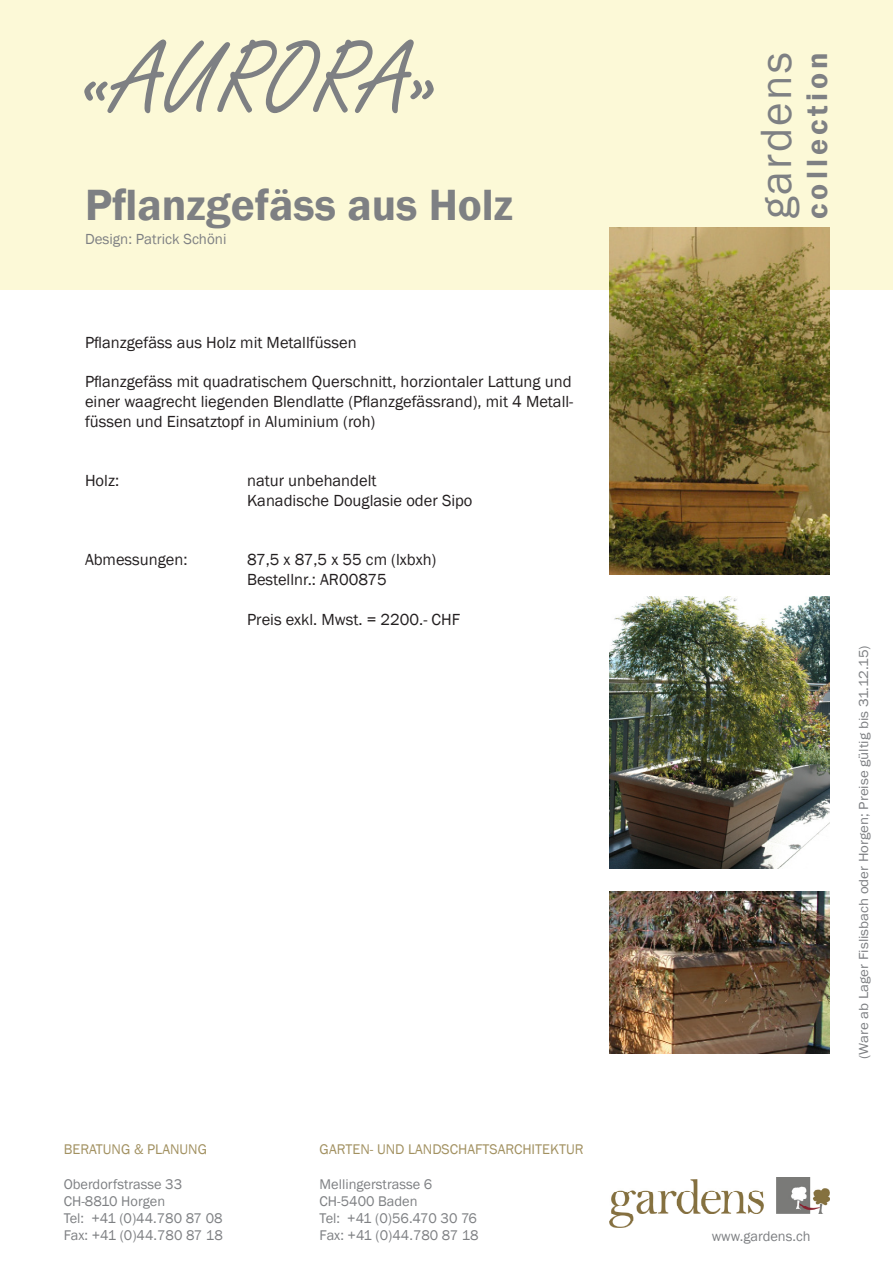
<style>
.page{position:relative;width:893px;height:1263px;background:#fff}
.page>*{position:absolute;margin:0;border:0;box-sizing:border-box;transform-origin:0 0}
.t1{font:108px "Freestyle Script";color:#7e8083}
.t2{font:600 45px "Franklin Gothic";color:#7e8083}
.t3{font:45px "Franklin Gothic";letter-spacing:.05em;color:#7e8083}
.t4{font:600 30px "Franklin Gothic";letter-spacing:.135em;color:#7e8083}
.t5{font:16.5px/19.8px "Franklin Gothic";color:#231f20}
.t6{font:15px "Franklin Gothic";color:#7e8083}
.t7{font:14.4px/17.2px "Franklin Gothic";color:#7e8083}
.t8{font:14.4px "Franklin Gothic";color:#a29161}
.t9{font:13.5px "Franklin Gothic";color:#7e8083;scale:1.1 1}
</style>
<div class="page">
<div style="left:0;top:0;width:893px;height:289px;background:#fcf9d7"></div>
<img style="left:609px;top:597px;width:220px;height:271px">
<img style="left:609px;top:891px;width:220px;height:162px">
<img style="left:609px;top:1178px;width:220px;height:49px">
<img style="left:609px;top:227px;width:220px;height:347px">
<h1 class="t1" style="left:85px;top:20px;width:357px">«AURORA»</h1>
<h2 class="t2" style="left:85px;top:178px;width:430px">Pflanzgefäss aus Holz</h2>
<p class="t6" style="left:85px;top:230px;width:143px">Design: Patrick Schöni</p>
<p class="t5" style="left:85px;top:332px;width:273px">Pflanzgefäss aus Holz mit Metallfüssen</p>
<p class="t5" style="left:85px;top:372px;width:490px;text-align:justify">Pflanzgefäss mit quadratischem Querschnitt, horziontaler Lattung und einer waagrecht liegenden Blendlatte (Pflanzgefässrand), mit 4 Metall&shy;füssen und Einsatztopf in Aluminium (roh)</p>
<p class="t5" style="left:85px;top:471px;width:36px">Holz:</p>
<p class="t5" style="left:247px;top:471px;width:227px">natur unbehandelt<br>Kanadische Douglasie oder Sipo</p>
<p class="t5" style="left:85px;top:550px;width:104px">Abmessungen:</p>
<p class="t5" style="left:247px;top:550px;width:191px">87,5 x 87,5 x 55 cm (lxbxh)<br>Bestellnr.: AR00875</p>
<p class="t5" style="left:247px;top:610px;width:215px">Preis exkl. Mwst. = 2200.- CHF</p>
<p class="t8" style="left:64px;top:1140px;width:145px">BERATUNG &amp; PLANUNG</p>
<p class="t7" style="left:64px;top:1175px;width:160px">Oberdorfstrasse 33<br>CH-8810 Horgen<br>Tel: +41 (0)44.780 87 08<br>Fax: +41 (0)44.780 87 18</p>
<p class="t8" style="left:320px;top:1140px;width:266px">GARTEN- UND LANDSCHAFTSARCHITEKTUR</p>
<p class="t7" style="left:320px;top:1175px;width:160px">Mellingerstrasse 6<br>CH-5400 Baden<br>Tel: +41 (0)56.470 30 76<br>Fax: +41 (0)44.780 87 18</p>
<h2 class="t3" style="left:748px;top:219px;width:168px;rotate:-90deg">gardens</h2>
<h3 class="t4" style="left:799px;top:219px;width:168px;rotate:-90deg">collection</h3>
<p class="t9" style="left:855px;top:1059px;width:377px;rotate:-90deg">(Ware ab Lager Fislisbach oder Horgen; Preise gültig bis 31.12.15)</p>
<p class="t7" style="left:712px;top:1228px;width:100px">www.gardens.ch</p>
</div>
